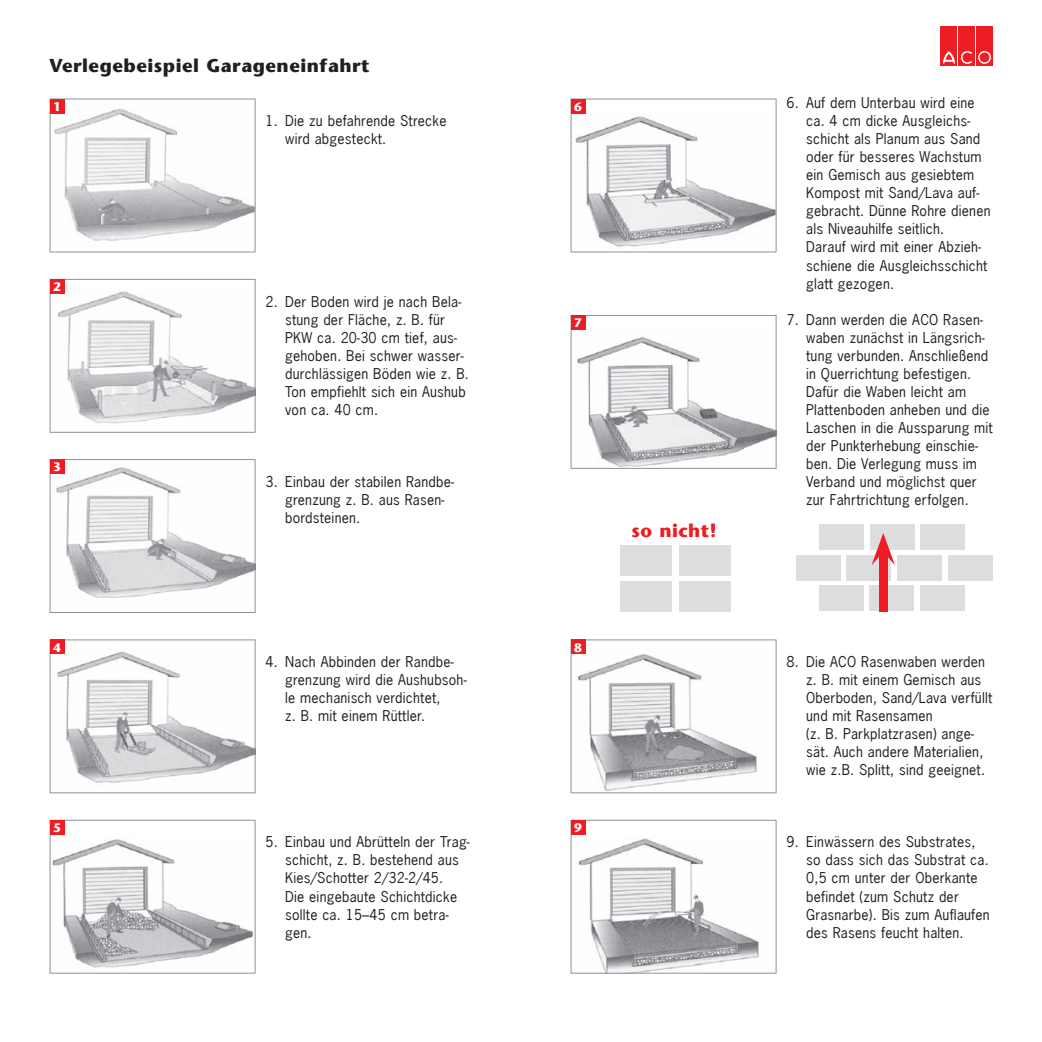
<style>
.page{position:relative;width:1042px;height:1042px;background:#fff}
.page>*{position:absolute;margin:0;border:0;box-sizing:border-box;transform-origin:0 0}
.t1{font:700 18.38px "Stone Sans";letter-spacing:.03em;color:#231f20}
.t2{font:700 18.38px "Stone Sans";letter-spacing:.025em;color:#ee1d23}
.t3{font:14px/18px "News Gothic";letter-spacing:.015em;color:#231f20}
.t4{font:700 12.25px "Stone Sans";color:#fff}
</style>
<div class="page">
<div style="left:941px;top:26px;width:16px;height:40px;background:#ee1d23"></div>
<div style="left:958px;top:26px;width:17px;height:40px;background:#ee1d23"></div>
<svg style="left:942px;top:50px;width:30px;height:15px"></svg>
<div style="left:976px;top:26px;width:16px;height:40px;background:#ee1d23"></div>
<svg style="left:977px;top:50px;width:14px;height:14px"></svg>
<div style="left:977px;top:50px;width:14px;height:14px;border:1px solid #ee1d23;border-radius:50%"></div>
<div style="left:980px;top:53px;width:9px;height:9px;background:#ee1d23;border-radius:50%"></div>
<div style="left:980px;top:53px;width:9px;height:9px;border:1px solid #ee1d23;border-radius:50%"></div>
<svg style="left:50px;top:459px;width:205px;height:154px"></svg>
<svg style="left:50px;top:639px;width:205px;height:154px"></svg>
<svg style="left:50px;top:99px;width:205px;height:153px"></svg>
<svg style="left:50px;top:279px;width:205px;height:154px"></svg>
<svg style="left:570px;top:315px;width:206px;height:154px"></svg>
<svg style="left:570px;top:639px;width:206px;height:154px"></svg>
<svg style="left:570px;top:99px;width:206px;height:153px"></svg>
<svg style="left:50px;top:820px;width:205px;height:153px"></svg>
<svg style="left:570px;top:820px;width:206px;height:153px"></svg>
<div style="left:819px;top:524px;width:45px;height:26px;background:#dcdddf"></div>
<div style="left:870px;top:524px;width:44px;height:26px;background:#dcdddf"></div>
<div style="left:796px;top:555px;width:45px;height:25px;background:#dcdddf"></div>
<div style="left:846px;top:555px;width:45px;height:25px;background:#dcdddf"></div>
<div style="left:897px;top:555px;width:45px;height:25px;background:#dcdddf"></div>
<div style="left:948px;top:555px;width:44px;height:25px;background:#dcdddf"></div>
<div style="left:920px;top:524px;width:45px;height:26px;background:#dcdddf"></div>
<div style="left:819px;top:585px;width:44px;height:26px;background:#dcdddf"></div>
<div style="left:869px;top:585px;width:45px;height:26px;background:#dcdddf"></div>
<div style="left:920px;top:585px;width:44px;height:26px;background:#dcdddf"></div>
<div style="left:620px;top:581px;width:52px;height:30px;background:#dcdddf"></div>
<div style="left:679px;top:581px;width:51px;height:30px;background:#dcdddf"></div>
<div style="left:620px;top:545px;width:52px;height:30px;background:#dcdddf"></div>
<div style="left:679px;top:545px;width:51px;height:30px;background:#dcdddf"></div>
<div style="left:879px;top:552px;width:8px;height:59px;background:#ee1d23"></div>
<svg style="left:871px;top:533px;width:24px;height:32px"></svg>
<div style="left:50px;top:99px;width:14px;height:14px;background:#ee1d23"></div>
<div style="left:50px;top:279px;width:14px;height:15px;background:#ee1d23"></div>
<div style="left:50px;top:459px;width:14px;height:15px;background:#ee1d23"></div>
<div style="left:50px;top:639px;width:14px;height:15px;background:#ee1d23"></div>
<div style="left:570px;top:99px;width:15px;height:14px;background:#ee1d23"></div>
<div style="left:50px;top:820px;width:14px;height:14px;background:#ee1d23"></div>
<div style="left:570px;top:315px;width:15px;height:15px;background:#ee1d23"></div>
<div style="left:570px;top:639px;width:15px;height:15px;background:#ee1d23"></div>
<div style="left:570px;top:820px;width:15px;height:14px;background:#ee1d23"></div>
<h1 class="t1" style="left:50px;top:55px;width:322px">Verlegebeispiel Garageneinfahrt</h1>
<p class="t3" style="left:285px;top:112px;width:163px;text-indent:-20px">1. Die zu befahrende Strecke wird abgesteckt.</p>
<p class="t4" style="left:53px;top:99px;width:9px">1</p>
<p class="t4" style="left:53px;top:279px;width:9px">2</p>
<p class="t4" style="left:53px;top:460px;width:9px">3</p>
<p class="t4" style="left:53px;top:640px;width:9px">4</p>
<p class="t4" style="left:53px;top:820px;width:9px">5</p>
<p class="t3" style="left:285px;top:292px;width:185px;text-indent:-20px">2. Der Boden wird je nach Bela&shy;stung der Fläche, z. B. für<br>PKW ca. 20-30 cm tief, aus&shy;gehoben. Bei schwer wasser&shy;durchlässigen Böden wie z. B.<br>Ton empfiehlt sich ein Aushub von ca. 40 cm.</p>
<p class="t3" style="left:285px;top:472px;width:170px;text-indent:-20px">3. Einbau der stabilen Randbe&shy;grenzung z. B. aus Rasen&shy;bordsteinen.</p>
<p class="t3" style="left:285px;top:653px;width:183px;text-indent:-20px">4. Nach Abbinden der Randbe&shy;grenzung wird die Aushubsoh&shy;le mechanisch verdichtet,<br>z. B. mit einem Rüttler.</p>
<p class="t4" style="left:574px;top:99px;width:9px">6</p>
<p class="t4" style="left:574px;top:315px;width:9px">7</p>
<p class="t4" style="left:574px;top:640px;width:9px">8</p>
<h1 class="t2" style="left:631px;top:519px;width:87px">so nicht!</h1>
<p class="t4" style="left:574px;top:820px;width:9px">9</p>
<p class="t3" style="left:806px;top:94px;width:186px;text-indent:-20px">6. Auf dem Unterbau wird eine ca. 4 cm dicke Ausgleichs&shy;schicht als Planum aus Sand oder für besseres Wachstum ein Gemisch aus gesiebtem<br>Kompost mit Sand/Lava auf&shy;gebracht. Dünne Rohre dienen als Niveauhilfe seitlich.<br>Darauf wird mit einer Abzieh&shy;schiene die Ausgleichsschicht glatt gezogen.</p>
<p class="t3" style="left:806px;top:310px;width:188px;text-indent:-20px">7. Dann werden die ACO Rasen&shy;waben zunächst in Längsrich&shy;tung verbunden. Anschließend in Querrichtung befestigen.<br>Dafür die Waben leicht am<br>Plattenboden anheben und die<br>Laschen in die Aussparung mit der Punkterhebung einschie&shy;ben. Die Verlegung muss im<br>Verband und möglichst quer zur Fahrtrichtung erfolgen.</p>
<p class="t3" style="left:806px;top:653px;width:188px;text-indent:-20px">8. Die ACO Rasenwaben werden z. B. mit einem Gemisch aus<br>Oberboden, Sand/Lava verfüllt und mit Rasensamen<br>(z. B. Parkplatzrasen) ange&shy;sät. Auch andere Materialien, wie z.B. Splitt, sind geeignet.</p>
<p class="t3" style="left:285px;top:833px;width:186px;text-indent:-20px">5. Einbau und Abrütteln der Trag&shy;schicht, z. B. bestehend aus<br>Kies/Schotter 2/32-2/45.<br>Die eingebaute Schichtdicke sollte ca. 15–45 cm betra&shy;gen.</p>
<p class="t3" style="left:806px;top:833px;width:185px;text-indent:-20px">9. Einwässern des Substrates, so dass sich das Substrat ca.<br>0,5 cm unter der Oberkante befindet (zum Schutz der<br>Grasnarbe). Bis zum Auflaufen des Rasens feucht halten.</p>
</div>
